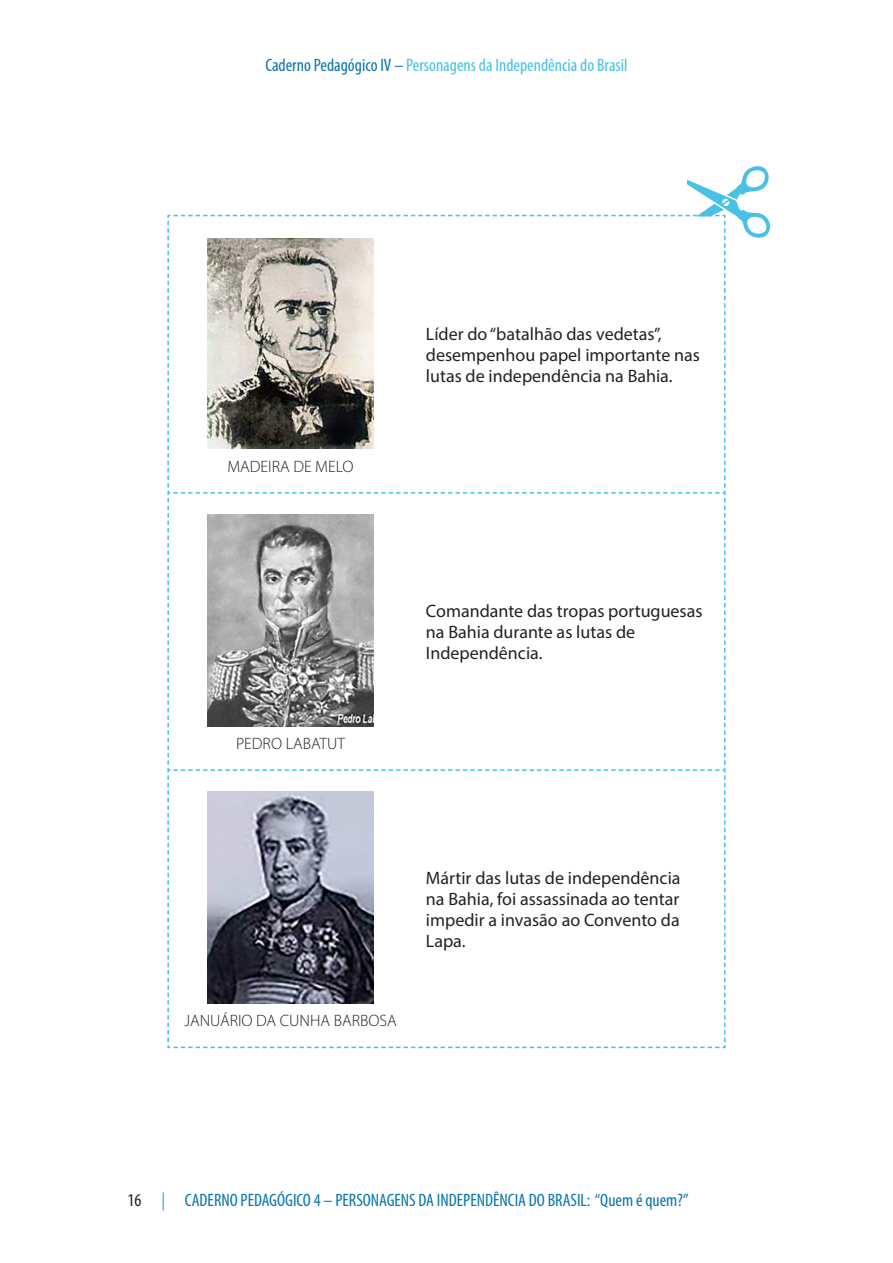
<style>
.page{position:relative;width:893px;height:1263px;background:#fff}
.page>*{position:absolute;margin:0;border:0;box-sizing:border-box;transform-origin:0 0}
.texto_personagens{font:18px/21px "Myriad Pro";color:#222}
.t1{font:condensed 18px "Myriad Pro";color:#0875ac}
.t2{font:condensed 18px "Myriad Pro";color:#49c0e5}
.t3{font:condensed 18px "Myriad Pro";color:#231f20}
.legenda_nomes{font:300 16.5px "Myriad Pro";color:#222}
.s1{color:#0875ac}
</style>
<div class="page">
<svg style="left:163px;top:1192px;width:1px;height:18px"></svg>
<svg style="left:167px;top:166px;width:603px;height:883px"></svg>
<p class="t2" style="left:265px;top:54px;width:363px"><span class="s1">Caderno Pedagógico IV –</span> Personagens da Independência do Brasil</p>
<p class="legenda_nomes" style="left:228px;top:456px;width:128px">MADEIRA DE MELO</p>
<p class="texto_personagens" style="left:426px;top:323px;width:276px">Líder do “batalhão das vedetas”, desempenhou papel importante nas lutas de independência na Bahia.</p>
<p class="legenda_nomes" style="left:236px;top:733px;width:111px">PEDRO LABATUT</p>
<p class="texto_personagens" style="left:426px;top:600px;width:278px">Comandante das tropas portuguesas na Bahia durante as lutas de<br>Independência.</p>
<p class="legenda_nomes" style="left:184px;top:1011px;width:214px">JANUÁRIO DA CUNHA BARBOSA</p>
<p class="texto_personagens" style="left:426px;top:867px;width:256px;text-align:justify">Mártir das lutas de independência na Bahia, foi assassinada ao tentar impedir a invasão ao Convento da Lapa.</p>
<p class="t3" style="left:128px;top:1189px;width:15px">16</p>
<p class="t1" style="left:185px;top:1189px;width:505px">CADERNO PEDAGÓGICO 4 – PERSONAGENS DA INDEPENDÊNCIA DO BRASIL: “Quem é quem?”</p>
</div>
